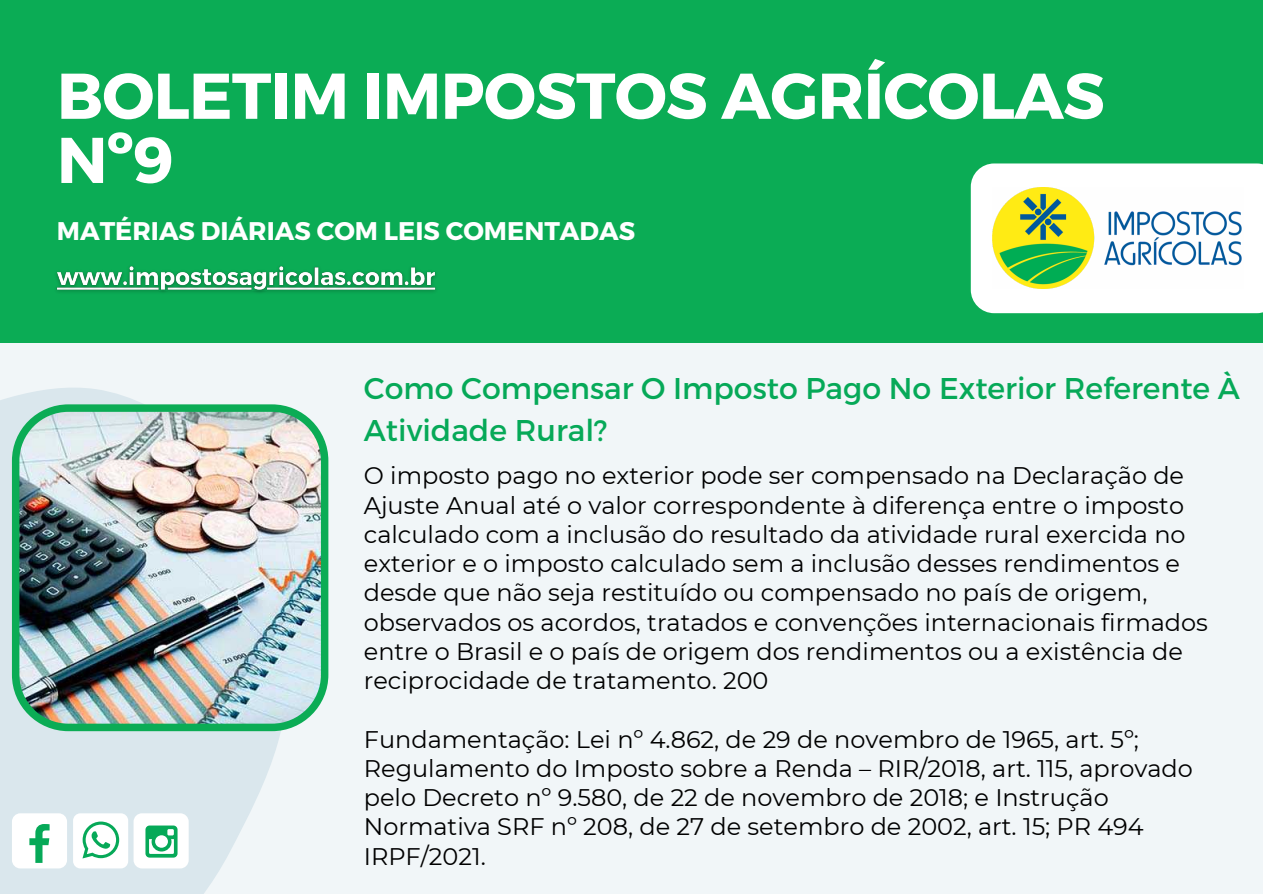
<style>
.page{position:relative;width:1263px;height:894px;background:#fff}
.page>*{position:absolute;margin:0;border:0;box-sizing:border-box;transform-origin:0 0}
.t1{font:700 64.5px "Montserrat";letter-spacing:-.01em;color:#fff}
.t2{font:30px/41.5px "Montserrat";color:#06a958}
.t3{font:700 25.5px "Montserrat";color:#fff}
.t4{font:24px/29.2px "Montserrat";color:#000}
</style>
<div class="page">
<div style="left:0;top:0;width:1263px;height:343px;background:#0bac55"></div>
<div style="left:0;top:343px;width:1263px;height:550px;background:#f1f6f8"></div>
<svg style="left:0;top:388px;width:281px;height:505px;fill:#dae7ed"></svg>
<img style="left:12px;top:404px;width:316px;height:327px">
<div style="left:73px;top:813px;width:55px;height:55px;background:#fff;border-radius:7px"></div>
<svg style="left:82px;top:821px;width:37px;height:37px"></svg>
<div style="left:12px;top:813px;width:55px;height:55px;background:#fff;border-radius:8px"></div>
<svg style="left:29px;top:824px;width:21px;height:38px"></svg>
<div style="left:134px;top:813px;width:55px;height:55px;background:#fff;border-radius:8px"></div>
<svg style="left:145px;top:825px;width:33px;height:32px"></svg>
<div style="left:971px;top:163px;width:292px;height:150px;background:#fff"></div>
<img style="left:993px;top:188px;width:250px;height:101px">
<img style="left:56px;top:266px;width:380px;height:27px">
<p class="t1" style="left:57px;top:54px;width:1049px">BOLETIM IMPOSTOS AGRÍCOLAS</p>
<p class="t1" style="left:57px;top:118px;width:118px">Nº9</p>
<p class="t3" style="left:57px;top:215px;width:580px">MATÉRIAS DIÁRIAS COM LEIS COMENTADAS</p>
<p class="t2" style="left:364px;top:366px;width:878px">Como Compensar O Imposto Pago No Exterior Referente À<br>Atividade Rural?</p>
<p class="t4" style="left:364px;top:461px;width:846px">O imposto pago no exterior pode ser compensado na Declaração de Ajuste Anual até o valor correspondente à diferença entre o imposto calculado com a inclusão do resultado da atividade rural exercida no exterior e o imposto calculado sem a inclusão desses rendimentos e desde que não seja restituído ou compensado no país de origem, observados os acordos, tratados e convenções internacionais firmados entre o Brasil e o país de origem dos rendimentos ou a existência de reciprocidade de tratamento. 200</p>
<p class="t4" style="left:364px;top:724px;width:831px">Fundamentação: Lei nº 4.862, de 29 de novembro de 1965, art. 5º; Regulamento do Imposto sobre a Renda – RIR/2018, art. 115, aprovado pelo Decreto nº 9.580, de 22 de novembro de 2018; e Instrução Normativa SRF nº 208, de 27 de setembro de 2002, art. 15; PR 494<br>IRPF/2021.</p>
</div>
